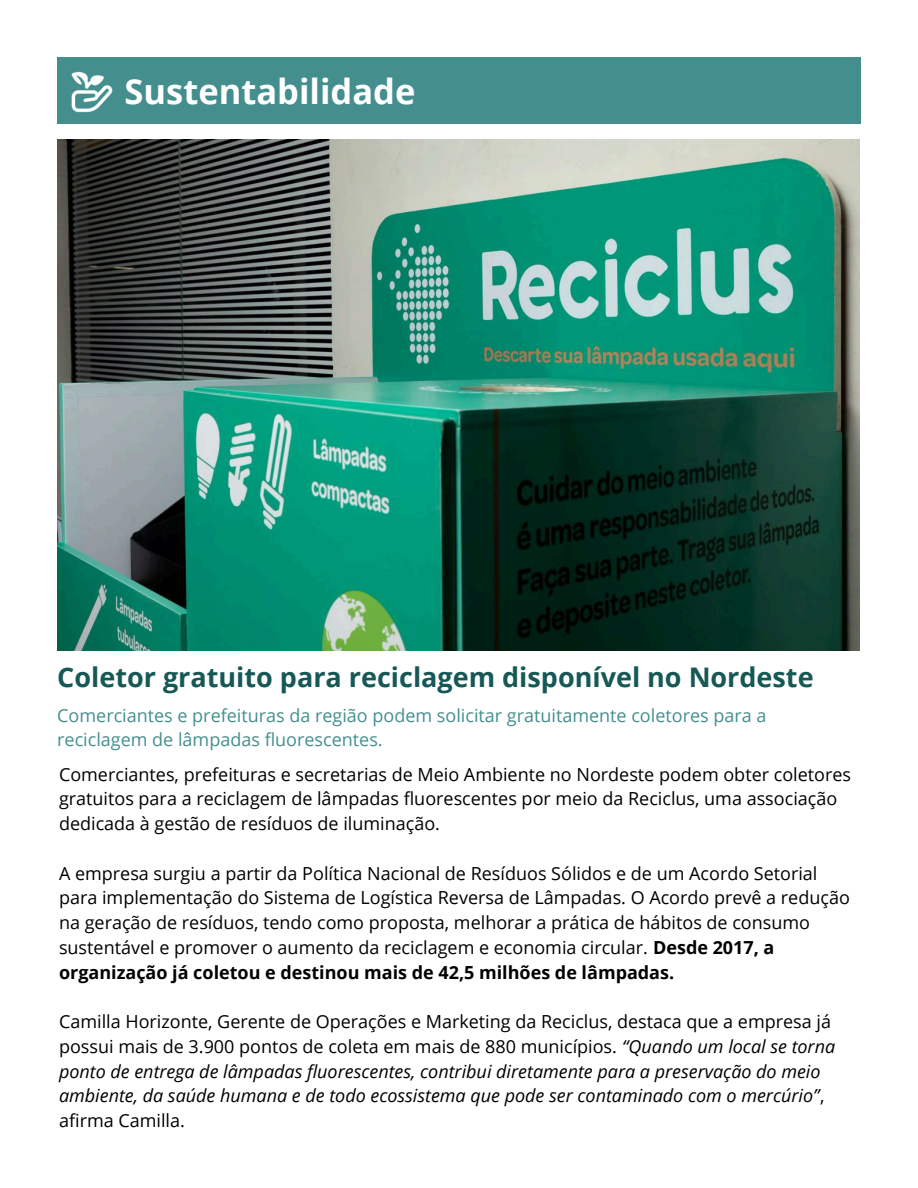
<style>
.page{position:relative;width:918px;height:1188px;background:#fff}
.page>*{position:absolute;margin:0;border:0;box-sizing:border-box;transform-origin:0 0}
.t1{font:700 34.5px "Open Sans";color:#fff}
.t2{font:700 27px "Open Sans";color:#165855}
.t3{font:18px/24.8px "Open Sans";color:#000}
.t4{font:italic 18px/24.8px "Open Sans";color:#000}
.t5{font:18px/24.8px "Open Sans";color:#448f8d}
.s1{font-weight:700}
.s2{font-style:normal}
</style>
<div class="page">
<div style="left:57px;top:57px;width:804px;height:67px;background:#448f8d"></div>
<img style="left:57px;top:139px;width:803px;height:511px">
<img style="left:71px;top:71px;width:42px;height:42px">
<p class="t1" style="left:125px;top:67px;width:292px">Sustentabilidade</p>
<p class="t2" style="left:57px;top:658px;width:758px">Coletor gratuito para reciclagem disponível no Nordeste</p>
<p class="t5" style="left:57px;top:702px;width:711px">Comerciantes e prefeituras da região podem solicitar gratuitamente coletores para a reciclagem de lâmpadas fluorescentes.</p>
<h2 class="t3" style="left:59px;top:761px;width:794px">Comerciantes, prefeituras e secretarias de Meio Ambiente no Nordeste podem obter coletores gratuitos para a reciclagem de lâmpadas fluorescentes por meio da Reciclus, uma associação dedicada à gestão de resíduos de iluminação.</h2>
<p class="t3" style="left:59px;top:860px;width:792px">A empresa surgiu a partir da Política Nacional de Resíduos Sólidos e de um Acordo Setorial para implementação do Sistema de Logística Reversa de Lâmpadas. O Acordo prevê a redução na geração de resíduos, tendo como proposta, melhorar a prática de hábitos de consumo sustentável e promover o aumento da reciclagem e economia circular. <span class="s1">Desde 2017, a organização já coletou e destinou mais de 42,5 milhões de lâmpadas.</span></p>
<p class="t4" style="left:59px;top:1009px;width:778px"><span class="s2">Camilla Horizonte, Gerente de Operações e Marketing da Reciclus, destaca que a empresa já possui mais de 3.900 pontos de coleta em mais de 880 municípios.</span> “Quando um local se torna ponto de entrega de lâmpadas fluorescentes, contribui diretamente para a preservação do meio ambiente, da saúde humana e de todo ecossistema que pode ser contaminado com o mercúrio”<span class="s2">, afirma Camilla.</span></p>
</div>
